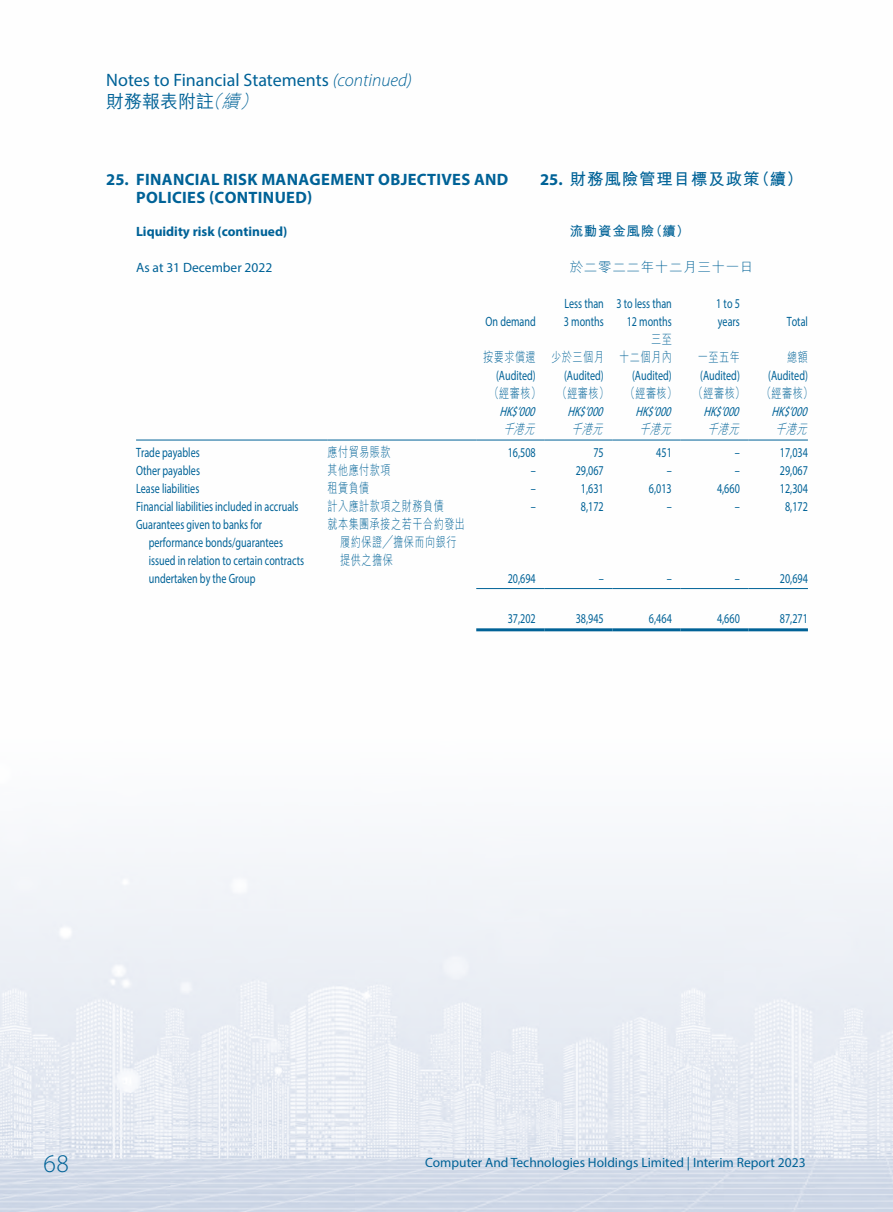
<style>
.page{position:relative;width:893px;height:1212px;background:#fff}
.page>*{position:absolute;margin:0;border:0;box-sizing:border-box;transform-origin:0 0}
.t1{font:300 25.5px "Myriad Pro";color:#006297}
.t2{font:18px "Myriad Pro";color:#006297}
.t3{font:500 18px "M Hei HK";color:#006297}
.t4{font:700 16.5px/18px "Myriad Pro";letter-spacing:.02em;color:#006297}
.t5{font:700 16.5px "M Hei HK";letter-spacing:.05em;color:#006297}
.t6{font:13.5px/18px "Myriad Pro";color:#006297;scale:.75 1}
.t7{font:300 13.5px/18px "M Hei HK";letter-spacing:.05em;color:#006297;text-align:right;scale:.75 1}
.t8{font:13.5px "Myriad Pro";color:#006297}
.t9{font:italic 13.5px "Myriad Pro";color:#006297;scale:.75 1}
.t10{font:700 13.5px "Myriad Pro";color:#006297}
.t11{font:italic 300 13.5px "M Hei HK";color:#006297;scale:.75 1}
.t12{font:300 13.5px "M Hei HK";letter-spacing:.05em;color:#006297}
.t13{font:700 13.5px "M Hei HK";letter-spacing:.05em;color:#006297}
.s1{font-weight:300;font-style:italic}
.s2{font-family:"Myriad Pro"}
</style>
<div class="page">
<img style="left:0;top:439px;width:893px;height:773px">
<hr style="left:136px;top:440px;width:191px;height:1px;background:#006297">
<hr style="left:327px;top:440px;width:149px;height:1px;background:#006297">
<hr style="left:476px;top:440px;width:68px;height:1px;background:#006297">
<hr style="left:544px;top:440px;width:68px;height:1px;background:#006297">
<hr style="left:612px;top:440px;width:68px;height:1px;background:#006297">
<hr style="left:680px;top:440px;width:68px;height:1px;background:#006297">
<hr style="left:748px;top:440px;width:60px;height:1px;background:#006297">
<hr style="left:476px;top:588px;width:68px;height:1px;background:#006297">
<hr style="left:544px;top:588px;width:68px;height:1px;background:#006297">
<hr style="left:612px;top:588px;width:68px;height:1px;background:#006297">
<hr style="left:680px;top:588px;width:68px;height:1px;background:#006297">
<hr style="left:748px;top:588px;width:60px;height:1px;background:#006297">
<hr style="left:476px;top:628px;width:68px;height:3px;background:#006297">
<hr style="left:544px;top:628px;width:68px;height:3px;background:#006297">
<hr style="left:612px;top:628px;width:68px;height:3px;background:#006297">
<hr style="left:680px;top:628px;width:68px;height:3px;background:#006297">
<hr style="left:748px;top:628px;width:60px;height:3px;background:#006297">
<h2 class="t2" style="left:106px;top:69px;width:307px">Notes to Financial Statements <span class="s1">(continued)</span></h2>
<h2 class="t3" style="left:106px;top:88px;width:157px">財務報表附註<span class="s1">（續）</span></h2>
<p class="t4" style="left:136px;top:170px;width:374px;text-indent:-30px">25. FINANCIAL RISK MANAGEMENT OBJECTIVES AND<br>POLICIES (CONTINUED)</p>
<p class="t10" style="left:136px;top:223px;width:153px">Liquidity risk (continued)</p>
<p class="t8" style="left:136px;top:259px;width:138px">As at 31 December 2022</p>
<p class="t5" style="left:540px;top:167px;width:264px"><span class="s2">25.</span> 財務風險管理目標及政策（續）</p>
<p class="t13" style="left:570px;top:221px;width:121px">流動資金風險（續）</p>
<p class="t12" style="left:570px;top:260px;width:185px">於二零二二年十二月三十一日</p>
<p class="t6" style="left:486px;top:312px;width:68px">On demand</p>
<p class="t6" style="left:564px;top:294px;width:55px">Less than<br>3 months</p>
<p class="t6" style="left:616px;top:294px;width:75px;text-align:right">3 to less than<br>12 months</p>
<p class="t6" style="left:716px;top:294px;width:33px">1 to 5 years</p>
<p class="t6" style="left:787px;top:312px;width:30px">Total</p>
<p class="t7" style="left:483px;top:348px;width:162px">按要求償還 少於三個月</p>
<p class="t7" style="left:619px;top:330px;width:72px">三至<br>十二個月內</p>
<p class="t7" style="left:698px;top:348px;width:58px">一至五年</p>
<p class="t7" style="left:787px;top:348px;width:29px">總額</p>
<p class="t6" style="left:496px;top:366px;width:54px">(Audited)</p>
<p class="t6" style="left:564px;top:366px;width:54px">(Audited)</p>
<p class="t6" style="left:632px;top:366px;width:54px">(Audited)</p>
<p class="t6" style="left:700px;top:366px;width:54px">(Audited)</p>
<p class="t6" style="left:768px;top:366px;width:54px">(Audited)</p>
<p class="t7" style="left:489px;top:384px;width:433px">（經審核） （經審核） （經審核） （經審核） （經審核）</p>
<p class="t9" style="left:499px;top:403px;width:54px">HK$’000</p>
<p class="t9" style="left:567px;top:403px;width:54px">HK$’000</p>
<p class="t9" style="left:635px;top:403px;width:54px">HK$’000</p>
<p class="t9" style="left:703px;top:403px;width:54px">HK$’000</p>
<p class="t9" style="left:772px;top:403px;width:54px">HK$’000</p>
<p class="t11" style="left:503px;top:422px;width:48px">千港元</p>
<p class="t11" style="left:571px;top:422px;width:48px">千港元</p>
<p class="t11" style="left:639px;top:422px;width:48px">千港元</p>
<p class="t11" style="left:707px;top:422px;width:48px">千港元</p>
<p class="t11" style="left:775px;top:422px;width:48px">千港元</p>
<p class="t6" style="left:136px;top:443px;width:86px">Trade payables</p>
<p class="t7" style="left:327px;top:442px;width:86px">應付貿易賬款</p>
<p class="t6" style="left:508px;top:443px;width:39px">16,508</p>
<p class="t6" style="left:593px;top:443px;width:15px">75</p>
<p class="t6" style="left:656px;top:443px;width:22px">451</p>
<p class="t6" style="left:735px;top:443px;width:8px">–</p>
<p class="t6" style="left:780px;top:443px;width:39px">17,034</p>
<p class="t6" style="left:136px;top:461px;width:87px">Other payables</p>
<p class="t7" style="left:327px;top:460px;width:86px">其他應付款項</p>
<p class="t6" style="left:531px;top:461px;width:8px">–</p>
<p class="t6" style="left:576px;top:461px;width:39px">29,067</p>
<p class="t6" style="left:667px;top:461px;width:8px">–</p>
<p class="t6" style="left:735px;top:461px;width:8px">–</p>
<p class="t6" style="left:780px;top:461px;width:39px">29,067</p>
<p class="t6" style="left:136px;top:479px;width:86px">Lease liabilities</p>
<p class="t7" style="left:327px;top:478px;width:58px">租賃負債</p>
<p class="t6" style="left:531px;top:479px;width:8px">–</p>
<p class="t6" style="left:581px;top:479px;width:32px">1,631</p>
<p class="t6" style="left:649px;top:479px;width:32px">6,013</p>
<p class="t6" style="left:717px;top:479px;width:32px">4,660</p>
<p class="t6" style="left:780px;top:479px;width:39px">12,304</p>
<p class="t6" style="left:136px;top:497px;width:218px">Financial liabilities included in accruals</p>
<p class="t7" style="left:327px;top:496px;width:157px">計入應計款項之財務負債</p>
<p class="t6" style="left:531px;top:497px;width:8px">–</p>
<p class="t6" style="left:581px;top:497px;width:32px">8,172</p>
<p class="t6" style="left:667px;top:497px;width:8px">–</p>
<p class="t6" style="left:735px;top:497px;width:8px">–</p>
<p class="t6" style="left:785px;top:497px;width:32px">8,172</p>
<p class="t6" style="left:149px;top:515px;width:208px;text-indent:-13px">Guarantees given to banks for performance bonds/guarantees issued in relation to certain contracts undertaken by the Group</p>
<p class="t7" style="left:340px;top:514px;width:168px;text-align:left;text-indent:-13px">就本集團承接之若干合約發出履約保證╱擔保而向銀行提供之擔保</p>
<p class="t6" style="left:508px;top:569px;width:39px">20,694</p>
<p class="t6" style="left:599px;top:569px;width:8px">–</p>
<p class="t6" style="left:667px;top:569px;width:8px">–</p>
<p class="t6" style="left:735px;top:569px;width:8px">–</p>
<p class="t6" style="left:780px;top:569px;width:39px">20,694</p>
<p class="t6" style="left:508px;top:609px;width:39px">37,202</p>
<p class="t6" style="left:576px;top:609px;width:39px">38,945</p>
<p class="t6" style="left:649px;top:609px;width:32px">6,464</p>
<p class="t6" style="left:717px;top:609px;width:32px">4,660</p>
<p class="t6" style="left:780px;top:609px;width:39px">87,271</p>
<h1 class="t1" style="left:44px;top:1148px;width:27px">68</h1>
<p class="t8" style="left:425px;top:1154px;width:382px">Computer And Technologies Holdings Limited | Interim Report 2023</p>
</div>
